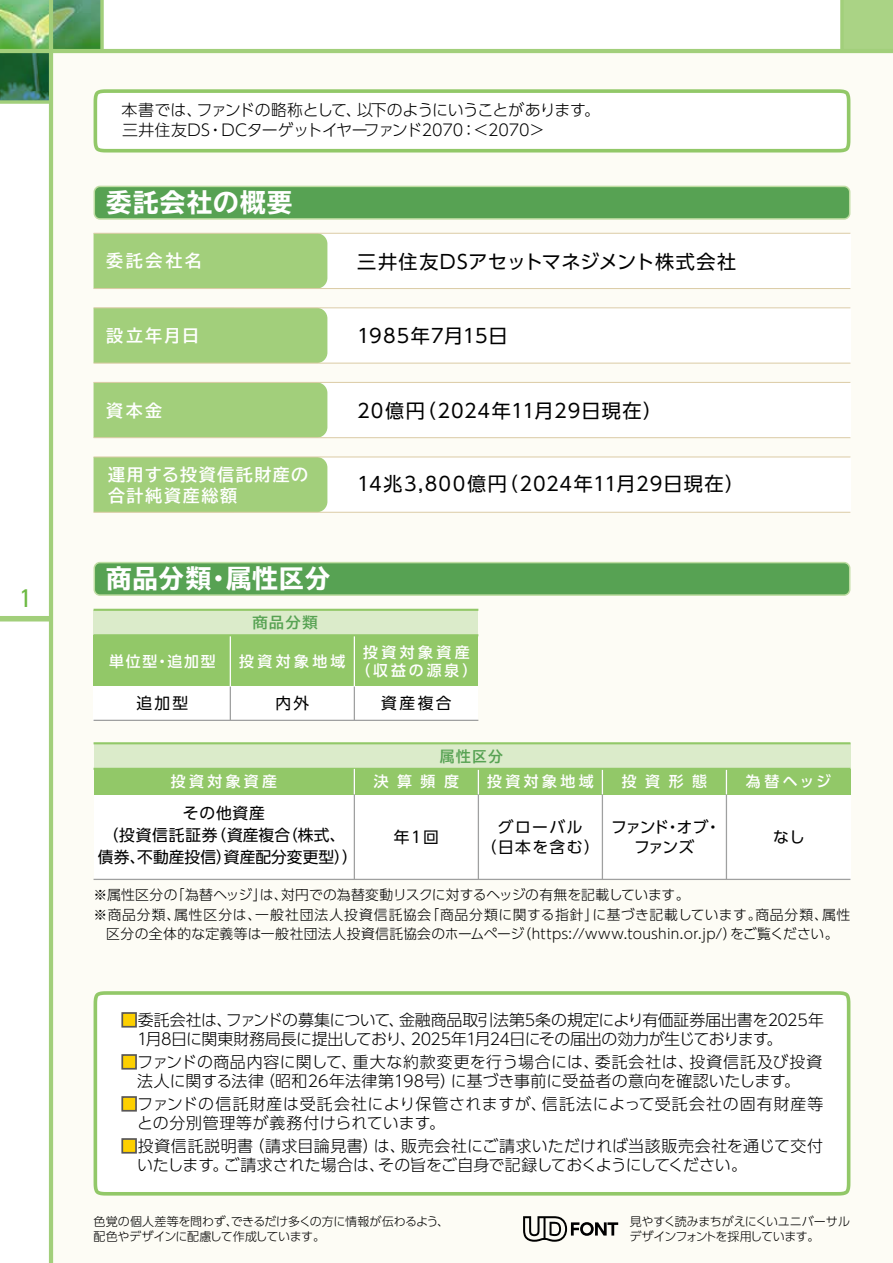
<style>
.page{position:relative;width:893px;height:1263px;background:#fff}
.page>*{position:absolute;margin:0;border:0;box-sizing:border-box;transform-origin:0 0}
.t1{font:700 expanded 25.5px "TBUD Go Std";letter-spacing:.045em;color:#fff}
.t2{font:condensed 25.5px "Univers LT Std";color:#6eba44}
.t3{font:19.2px "UD Shin Go Pro";letter-spacing:.05em;color:#000}
.t4{font:19.2px "UD Shin Go Pro";letter-spacing:.03em;color:#000}
.t5{font:700 16.95px/21.3px "TBUD Go Std";letter-spacing:.1em;color:#fff}
.t6{font:300 15.9px/18.8px "UD Shin Go Pro";color:#000;text-align:center}
.t7{font:300 15.9px/18.8px "UD Shin Go Pro";letter-spacing:-.03em;color:#000}
.t8{font:300 15.9px/19.5px "UD Shin Go Pro";letter-spacing:-.02em;color:#000}
.t9{font:300 15.9px/18.8px "UD Shin Go Pro";letter-spacing:.045em;color:#000}
.t10{font:15.75px/22.4px "UD Shin Go Pro";color:#000;text-align:center}
.t11{font:15.75px "UD Shin Go Pro";letter-spacing:.05em;color:#000}
.t12{font:15.75px/20.2px "UD Shin Go Pro";letter-spacing:.09em;color:#000;text-align:center}
.t13{font:15.75px/20.2px "UD Shin Go Pro";letter-spacing:-.09em;color:#000;text-align:center}
.t14{font:500 14.85px/18px "UD Shin Go Pro";letter-spacing:.23em;color:#fff;text-align:center}
.t15{font:700 14.85px "TBUD Go Std";letter-spacing:.075em;color:#57a253}
.t16{font:300 13.8px "UD Shin Go Pro";letter-spacing:.025em;color:#000}
.t17{font:300 13.8px "UD Shin Go Pro";letter-spacing:.06em;color:#000}
.t18{font:300 13.8px "UD Shin Go Pro";color:#000}
.t19{font:300 12px/14.9px "UD Shin Go Pro";letter-spacing:-.025em;color:#000}
.s1{color:#fdd000}
</style>
<div class="page">
<img style="left:0;top:0;width:49px;height:49px">
<svg style="left:0;top:53px;width:49px;height:47px;background:#23653f"></svg>
<svg style="left:53px;top:0;width:47px;height:49px;background:#53965e"></svg>
<div style="left:842px;top:0;width:51px;height:51px;background:#aad385"></div>
<svg style="left:840px;top:0;width:2px;height:49px"></svg>
<div style="left:51px;top:51px;width:842px;height:1212px;background:#fdfcf5"></div>
<div style="left:0;top:616px;width:51px;height:5px;background:#a2cf7b"></div>
<hr style="left:49px;top:0;width:4px;height:1263px;background:#a2cf7b">
<hr style="left:0;top:49px;width:893px;height:4px;background:#a2cf7b">
<svg style="left:0;top:100px;width:49px;height:4px"></svg>
<svg style="left:100px;top:0;width:4px;height:49px"></svg>
<svg style="left:523px;top:1216px;width:95px;height:26px"></svg>
<div style="left:94px;top:991px;width:756px;height:204px;background:#fff"></div>
<div style="left:121px;top:1012px;width:16px;height:15px;border:2px solid #595757"></div>
<div style="left:121px;top:1054px;width:16px;height:15px;border:2px solid #595757"></div>
<div style="left:121px;top:1096px;width:16px;height:15px;border:2px solid #595757"></div>
<div style="left:121px;top:1138px;width:16px;height:15px;border:2px solid #595757"></div>
<div style="left:234px;top:308px;width:616px;height:55px;background:#fff"></div>
<div style="left:234px;top:382px;width:616px;height:56px;background:#fff"></div>
<div style="left:234px;top:457px;width:616px;height:55px;background:#fff"></div>
<div style="left:234px;top:233px;width:616px;height:56px;background:#fff"></div>
<div style="left:94px;top:234px;width:233px;height:54px;background:#a2cf7b"></div>
<div style="left:94px;top:308px;width:233px;height:55px;background:#a2cf7b"></div>
<div style="left:94px;top:383px;width:233px;height:54px;background:#a2cf7b"></div>
<div style="left:94px;top:458px;width:233px;height:54px;background:#a2cf7b"></div>
<hr style="left:94px;top:288px;width:756px;height:1px;background:#dbcba5">
<hr style="left:94px;top:233px;width:756px;height:1px;background:#dbcba5">
<hr style="left:94px;top:363px;width:756px;height:1px;background:#dbcba5">
<hr style="left:94px;top:307px;width:756px;height:1px;background:#dbcba5">
<hr style="left:94px;top:437px;width:756px;height:1px;background:#dbcba5">
<hr style="left:94px;top:382px;width:756px;height:1px;background:#dbcba5">
<hr style="left:94px;top:512px;width:756px;height:1px;background:#dbcba5">
<hr style="left:94px;top:457px;width:756px;height:1px;background:#dbcba5">
<svg style="left:94px;top:186px;width:756px;height:34px;background:#61a75b"></svg>
<div style="left:94px;top:794px;width:756px;height:85px;background:#fff"></div>
<div style="left:94px;top:743px;width:756px;height:26px;background:#dbebca"></div>
<div style="left:94px;top:610px;width:384px;height:25px;background:#dbebca"></div>
<div style="left:94px;top:769px;width:756px;height:25px;background:#92c868"></div>
<hr style="left:354px;top:769px;width:1px;height:110px;background:#9fa0a0">
<hr style="left:478px;top:769px;width:1px;height:110px;background:#9fa0a0">
<svg style="left:478px;top:770px;width:1px;height:24px"></svg>
<hr style="left:726px;top:769px;width:1px;height:110px;background:#9fa0a0">
<hr style="left:602px;top:769px;width:1px;height:110px;background:#9fa0a0">
<svg style="left:726px;top:770px;width:1px;height:24px"></svg>
<svg style="left:602px;top:770px;width:1px;height:24px"></svg>
<div style="left:94px;top:635px;width:384px;height:51px;background:#92c868"></div>
<div style="left:94px;top:686px;width:384px;height:34px;background:#fff"></div>
<hr style="left:94px;top:720px;width:384px;height:1px;background:#9fa0a0">
<hr style="left:230px;top:686px;width:1px;height:34px;background:#9fa0a0">
<hr style="left:354px;top:686px;width:1px;height:34px;background:#9fa0a0">
<hr style="left:230px;top:635px;width:1px;height:51px;background:#fff">
<hr style="left:354px;top:635px;width:1px;height:51px;background:#fff">
<hr style="left:94px;top:609px;width:384px;height:2px;background:#92c868">
<hr style="left:94px;top:768px;width:756px;height:2px;background:#92c868">
<hr style="left:94px;top:634px;width:384px;height:2px;background:#92c868">
<hr style="left:94px;top:742px;width:756px;height:2px;background:#92c868">
<hr style="left:94px;top:879px;width:756px;height:1px;background:#9fa0a0">
<svg style="left:354px;top:769px;width:1px;height:25px"></svg>
<svg style="left:94px;top:562px;width:756px;height:34px;background:#61a75a"></svg>
<svg style="left:94px;top:89px;width:756px;height:64px;fill:#fff"></svg>
<h1 class="t2" style="left:20px;top:582px;width:13px">1</h1>
<p class="t8" style="left:122px;top:100px;width:480px">本書では、ファンドの略称として、以下のようにいうことがあります。三井住友DS・DCターゲットイヤーファンド2070：＜2070＞</p>
<h1 class="t1" style="left:106px;top:188px;width:188px">委託会社の概要</h1>
<p class="t5" style="left:106px;top:251px;width:97px">委託会社名</p>
<p class="t5" style="left:106px;top:325px;width:94px">設立年月日</p>
<p class="t5" style="left:106px;top:400px;width:57px">資本金</p>
<p class="t5" style="left:108px;top:464px;width:201px">運用する投資信託財産の合計純資産総額</p>
<p class="t4" style="left:357px;top:246px;width:381px">三井住友DSアセットマネジメント株式会社</p>
<p class="t3" style="left:357px;top:320px;width:152px">1985年7月15日</p>
<p class="t3" style="left:357px;top:395px;width:307px">20億円（2024年11月29日現在）</p>
<p class="t3" style="left:357px;top:468px;width:389px">14兆3,800億円（2024年11月29日現在）</p>
<h1 class="t1" style="left:106px;top:565px;width:226px">商品分類・属性区分</h1>
<p class="t14" style="left:109px;top:651px;width:108px">単位型・追加型</p>
<p class="t11" style="left:136px;top:690px;width:53px">追加型</p>
<p class="t15" style="left:252px;top:610px;width:67px">商品分類</p>
<p class="t14" style="left:239px;top:651px;width:108px">投資対象地域</p>
<p class="t11" style="left:275px;top:690px;width:35px">内外</p>
<p class="t14" style="left:171px;top:772px;width:108px">投資対象資産</p>
<p class="t10" style="left:98px;top:801px;width:261px">その他資産<br>（投資信託証券（資産複合（株式、債券、不動産投信）資産配分変更型））</p>
<p class="t14" style="left:355px;top:643px;width:123px">投資対象資産（収益の源泉）</p>
<p class="t11" style="left:381px;top:690px;width:72px">資産複合</p>
<p class="t15" style="left:440px;top:744px;width:65px">属性区分</p>
<p class="t14" style="left:487px;top:772px;width:108px">投資対象地域</p>
<p class="t14" style="left:622px;top:772px;width:87px">投資形態</p>
<p class="t14" style="left:746px;top:772px;width:87px">為替ヘッジ</p>
<p class="t13" style="left:611px;top:816px;width:111px">ファンド・オブ・ファンズ</p>
<p class="t11" style="left:773px;top:825px;width:33px">なし</p>
<p class="t14" style="left:374px;top:772px;width:87px">決算頻度</p>
<p class="t11" style="left:394px;top:825px;width:47px">年1回</p>
<p class="t12" style="left:481px;top:816px;width:121px">グローバル<br>（日本を含む）</p>
<p class="t18" style="left:94px;top:884px;width:597px">※属性区分の「為替ヘッジ」は、対円での為替変動リスクに対するヘッジの有無を記載しています。</p>
<p class="t17" style="left:94px;top:903px;width:758px">※商品分類、属性区分は、一般社団法人投資信託協会「商品分類に関する指針」に基づき記載しています。商品分類、属性</p>
<p class="t16" style="left:106px;top:922px;width:734px">区分の全体的な定義等は一般社団法人投資信託協会のホームページ（https://www.toushin.or.jp/）をご覧ください。</p>
<p class="t7" style="left:137px;top:1010px;width:688px;text-indent:-16px"><span class="s1">■</span>委託会社は、ファンドの募集について、金融商品取引法第5条の規定により有価証券届出書を2025年<br>1月8日に関東財務局長に提出しており、2025年1月24日にその届出の効力が生じております。</p>
<p class="t6" style="left:121px;top:1052px;width:703px"><span class="s1">■</span>ファンドの商品内容に関して、重大な約款変更を行う場合には、委託会社は、投資信託及び投資法人に関する法律（昭和26年法律第198号）に基づき事前に受益者の意向を確認いたします。</p>
<p class="t9" style="left:137px;top:1094px;width:688px;text-indent:-16px"><span class="s1">■</span>ファンドの信託財産は受託会社により保管されますが、信託法によって受託会社の固有財産等との分別管理等が義務付けられています。</p>
<p class="t6" style="left:137px;top:1136px;width:687px;text-align:left;text-indent:-16px"><span class="s1">■</span>投資信託説明書（請求目論見書）は、販売会社にご請求いただければ当該販売会社を通じて交付いたします。ご請求された場合は、その旨をご自身で記録しておくようにしてください。</p>
<p class="t19" style="left:93px;top:1213px;width:357px">色覚の個人差等を問わず、できるだけ多くの方に情報が伝わるよう、配色やデザインに配慮して作成しています。</p>
<p class="t19" style="left:629px;top:1213px;width:222px">見やすく読みまちがえにくいユニバーサルデザインフォントを採用しています。</p>
</div>
